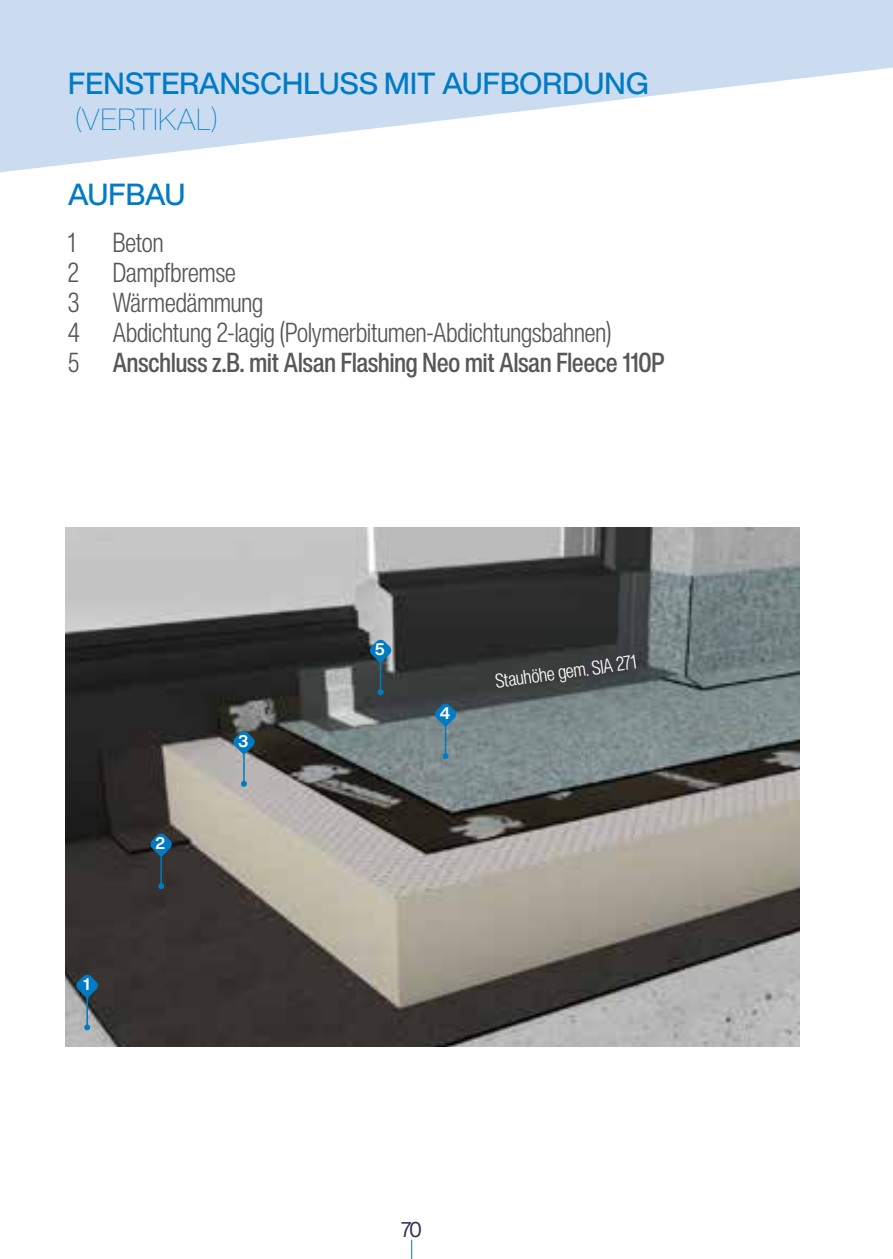
<style>
.page{position:relative;width:893px;height:1259px;background:#fff}
.page>*{position:absolute;margin:0;border:0;box-sizing:border-box;transform-origin:0 0}
.t1{font:500 30px "Helvetica Now Display";letter-spacing:.01em;color:#007bc4}
.t2{font:100 30px "Helvetica Now Display";letter-spacing:.01em;color:#007bc4}
.t3{font:300 27px/30px "Helvetica Now Disp Cn";color:#575756}
.t4{font:21px "Helvetica Now Display";color:#333651}
.t5{font:300 19.5px "Helvetica Now Disp Cn";color:#fff}
.t6{font:700 16.5px "Helvetica Now Display";color:#fff}
.s1{font-weight:500}
</style>
<div class="page">
<svg style="left:411px;top:1239px;width:1px;height:20px"></svg>
<svg style="left:0;top:0;width:893px;height:173px;fill:#cbdcf1"></svg>
<img style="left:66px;top:527px;width:733px;height:519px">
<svg style="left:76px;top:974px;width:22px;height:24px"></svg>
<hr style="left:86px;top:993px;width:2px;height:34px;background:#007bc4">
<svg style="left:84px;top:1024px;width:6px;height:6px"></svg>
<svg style="left:150px;top:833px;width:22px;height:24px"></svg>
<hr style="left:160px;top:852px;width:2px;height:34px;background:#007bc4">
<svg style="left:158px;top:883px;width:6px;height:6px"></svg>
<svg style="left:233px;top:731px;width:22px;height:24px"></svg>
<hr style="left:243px;top:749px;width:2px;height:35px;background:#007bc4">
<svg style="left:241px;top:781px;width:6px;height:6px"></svg>
<svg style="left:434px;top:703px;width:23px;height:24px"></svg>
<hr style="left:445px;top:721px;width:1px;height:35px;background:#007bc4">
<svg style="left:443px;top:753px;width:6px;height:6px"></svg>
<svg style="left:369px;top:639px;width:23px;height:24px"></svg>
<hr style="left:380px;top:658px;width:1px;height:34px;background:#007bc4">
<svg style="left:378px;top:689px;width:6px;height:6px"></svg>
<p class="t1" style="left:68px;top:63px;width:582px">FENSTERANSCHLUSS MIT AUFBORDUNG</p>
<p class="t2" style="left:75px;top:99px;width:144px">(VERTIKAL)</p>
<p class="t1" style="left:68px;top:173px;width:119px">AUFBAU</p>
<p class="t3" style="left:68px;top:227px;width:9px">1</p>
<p class="t3" style="left:113px;top:227px;width:52px">Beton</p>
<p class="t3" style="left:68px;top:257px;width:13px">2</p>
<p class="t3" style="left:68px;top:257px;width:599px;text-indent:45px">Dampfbremse<br>3 Wärmedämmung<br>4 Abdichtung 2-lagig (Polymerbitumen-Abdichtungsbahnen)<br>5 <span class="s1">Anschluss z.B. mit Alsan Flashing Neo mit Alsan Fleece 110P</span></p>
<p class="t6" style="left:83px;top:973px;width:8px">1</p>
<p class="t6" style="left:156px;top:832px;width:11px">2</p>
<p class="t6" style="left:238px;top:730px;width:12px">3</p>
<p class="t6" style="left:375px;top:638px;width:11px">5</p>
<p class="t6" style="left:440px;top:702px;width:12px">4</p>
<p class="t5" style="left:494px;top:669px;width:144px;rotate:-8deg">Stauhöhe gem. SIA 271</p>
<p class="t4" style="left:401px;top:1215px;width:22px">70</p>
</div>
